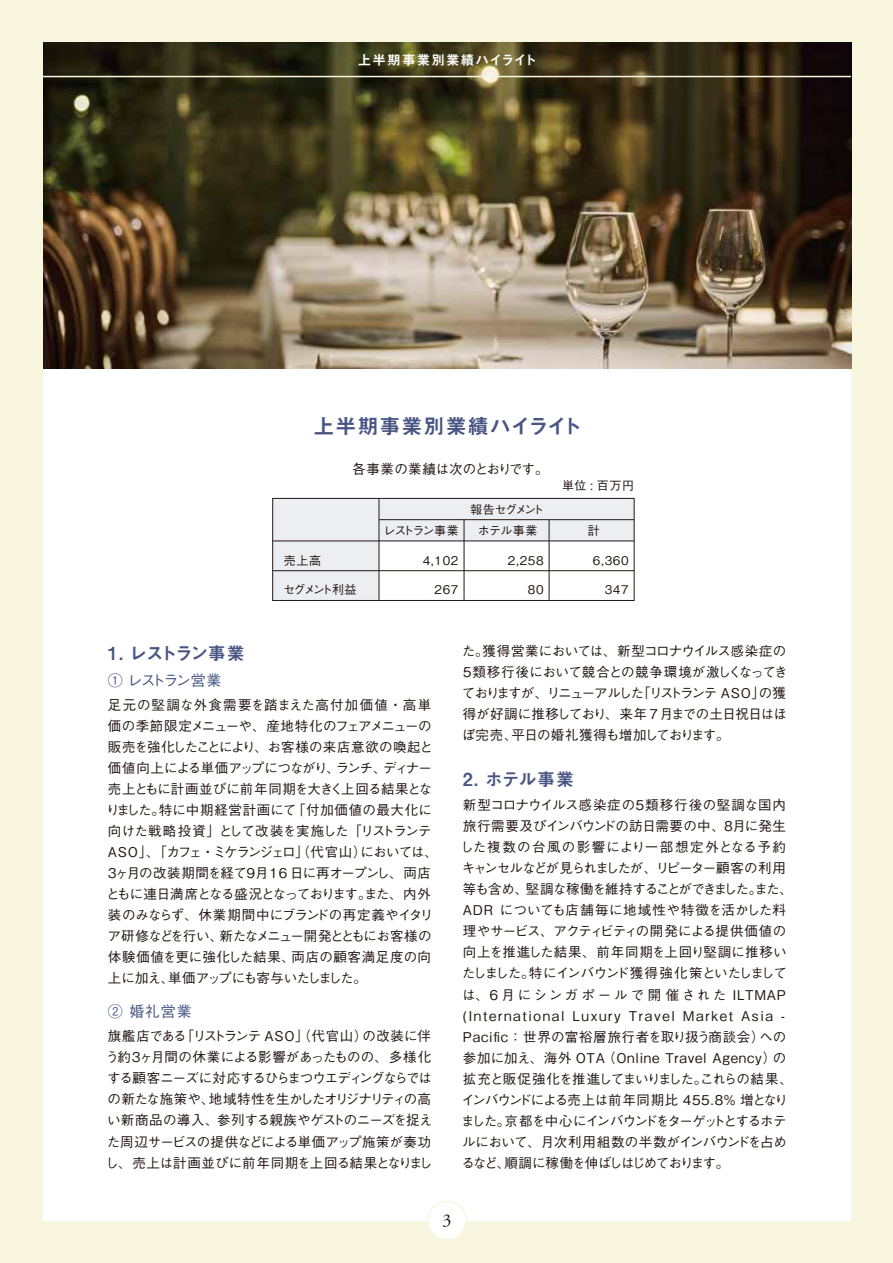
<style>
.page{position:relative;width:893px;height:1263px;background:#fff}
.page>*{position:absolute;margin:0;border:0;box-sizing:border-box;transform-origin:0 0}
.t1{font:21px "Midashi Go Pro MB31";letter-spacing:.05em;color:#485583}
.t2{font:18px "Midashi Go Pro MB31";letter-spacing:-.095em;color:#485583}
.t3{font:18px "Midashi Go Pro MB31";letter-spacing:-.06em;color:#485583}
.t4{font:18px "Adobe Garamond Pro";color:#221815}
.t5{font:500 15px "Gothic BBB Pro";letter-spacing:-.12em;color:#485583}
.t6{font:500 15px "Gothic BBB Pro";letter-spacing:-.01em;color:#485583}
.t7{font:500 13.5px/21px "Gothic BBB Pro";letter-spacing:-.015em;color:#221815}
.t8{font:13.5px "Midashi Go Pro MB31";letter-spacing:.09em;color:#fff}
.t9{font:500 12px "Gothic BBB Pro";letter-spacing:.05em;color:#221815}
.t10{font:500 12px "Gothic BBB Pro";letter-spacing:-.14em;color:#221815}
.t11{font:500 12px "Gothic BBB Pro";letter-spacing:-.12em;color:#221815}
</style>
<div class="page">
<div style="left:1px;top:0;width:892px;height:1263px;background:#f8f6de"></div>
<div style="left:43px;top:43px;width:808px;height:1177px;background:#fff"></div>
<hr style="left:0;top:0;width:1px;height:1263px;background:#f8f6de">
<div style="left:379px;top:498px;width:255px;height:43px;background:#edeef2"></div>
<div style="left:273px;top:498px;width:106px;height:102px;background:#edeef2"></div>
<img style="left:43px;top:43px;width:808px;height:325px">
<hr style="left:43px;top:76px;width:808px;height:1px;background:#f8f6de">
<div style="left:272px;top:498px;width:363px;height:103px;border:1px solid #221815"></div>
<hr style="left:379px;top:519px;width:255px;height:1px;background:#221815">
<hr style="left:273px;top:541px;width:361px;height:1px;background:#221815">
<hr style="left:273px;top:570px;width:361px;height:1px;background:#221815">
<hr style="left:379px;top:498px;width:1px;height:102px;background:#221815">
<hr style="left:464px;top:520px;width:1px;height:80px;background:#221815">
<hr style="left:549px;top:520px;width:1px;height:80px;background:#221815">
<div style="left:428px;top:1201px;width:38px;height:39px;background:#fff;border-radius:50%"></div>
<div style="left:427px;top:1200px;width:40px;height:40px;border:1px solid #f8f6de;border-radius:50%"></div>
<p class="t8" style="left:358px;top:50px;width:181px">上半期事業別業績ハイライト</p>
<h1 class="t1" style="left:313px;top:409px;width:270px">上半期事業別業績ハイライト</h1>
<p class="t7" style="left:352px;top:456px;width:198px">各事業の業績は次のとおりです。</p>
<p class="t10" style="left:470px;top:500px;width:75px">報告セグメント</p>
<p class="t11" style="left:384px;top:521px;width:77px">レストラン事業</p>
<p class="t9" style="left:478px;top:521px;width:61px">ホテル事業</p>
<p class="t9" style="left:588px;top:521px;width:13px">計</p>
<p class="t9" style="left:423px;top:551px;width:37px">4,102</p>
<p class="t9" style="left:508px;top:551px;width:37px">2,258</p>
<p class="t9" style="left:593px;top:551px;width:37px">6,360</p>
<p class="t9" style="left:562px;top:476px;width:74px">単位 : 百万円</p>
<p class="t9" style="left:284px;top:551px;width:39px">売上高</p>
<p class="t10" style="left:283px;top:580px;width:75px">セグメント利益</p>
<p class="t9" style="left:528px;top:580px;width:17px">80</p>
<p class="t9" style="left:605px;top:580px;width:25px">347</p>
<p class="t9" style="left:435px;top:580px;width:25px">267</p>
<h2 class="t2" style="left:108px;top:639px;width:138px">1. レストラン事業</h2>
<p class="t5" style="left:108px;top:668px;width:115px">① レストラン営業</p>
<p class="t7" style="left:105px;top:693px;width:334px">足元の堅調な外食需要を踏まえた高付加価値・高単価の季節限定メニューや、産地特化のフェアメニューの販売を強化したことにより、お客様の来店意欲の喚起と価値向上による単価アップにつながり、ランチ、ディナー売上ともに計画並びに前年同期を大きく上回る結果となりました。特に中期経営計画にて「付加価値の最大化に向けた戦略投資」として改装を実施した「リストランテ<br>ASO」、「カフェ・ミケランジェロ」（代官山）においては、<br>３ヶ月の改装期間を経て９月16 日に再オープンし、両店ともに連日満席となる盛況となっております。また、内外装のみならず、休業期間中にブランドの再定義やイタリア研修などを行い、新たなメニュー開発とともにお客様の体験価値を更に強化した結果、両店の顧客満足度の向上に加え、単価アップにも寄与いたしました。</p>
<p class="t6" style="left:108px;top:999px;width:85px">② 婚礼営業</p>
<p class="t7" style="left:105px;top:1024px;width:329px;text-align:justify">旗艦店である「リストランテ ASO」（代官山）の改装に伴う約３ヶ月間の休業による影響があったものの、多様化する顧客ニーズに対応するひらまつウエディングならではの新たな施策や、地域特性を生かしたオリジナリティの高い新商品の導入、参列する親族やゲストのニーズを捉えた周辺サービスの提供などによる単価アップ施策が奏功し、売上は計画並びに前年同期を上回る結果となりまし</p>
<p class="t7" style="left:460px;top:639px;width:329px;text-align:justify">た。獲得営業においては、新型コロナウイルス感染症の５類移行後において競合との競争環境が激しくなってきておりますが、リニューアルした「リストランテ ASO」の獲得が好調に推移しており、来年 7 月までの土日祝日はほぼ完売、平日の婚礼獲得も増加しております。</p>
<h2 class="t3" style="left:463px;top:765px;width:113px">2. ホテル事業</h2>
<p class="t7" style="left:460px;top:793px;width:334px">新型コロナウイルス感染症の５類移行後の堅調な国内旅行需要及びインバウンドの訪日需要の中、８月に発生した複数の台風の影響により一部想定外となる予約キャンセルなどが見られましたが、リピーター顧客の利用等も含め、堅調な稼働を維持することができました。また、<br>ADR についても店舗毎に地域性や特徴を活かした料理やサービス、アクティビティの開発による提供価値の向上を推進した結果、前年同期を上回り堅調に推移いたしました。特にインバウンド獲得強化策といたしましては、６月にシンガポールで開催された ILTMAP (International Luxury Travel Market Asia -<br>Pacific：世界の富裕層旅行者を取り扱う商談会）への参加に加え、海外 OTA（Online Travel Agency）の拡充と販促強化を推進してまいりました。これらの結果、インバウンドによる売上は前年同期比 455.8% 増となりました。京都を中心にインバウンドをターゲットとするホテルにおいて、月次利用組数の半数がインバウンドを占めるなど、順調に稼働を伸ばしはじめております。</p>
<h2 class="t4" style="left:442px;top:1210px;width:10px">3</h2>
</div>
